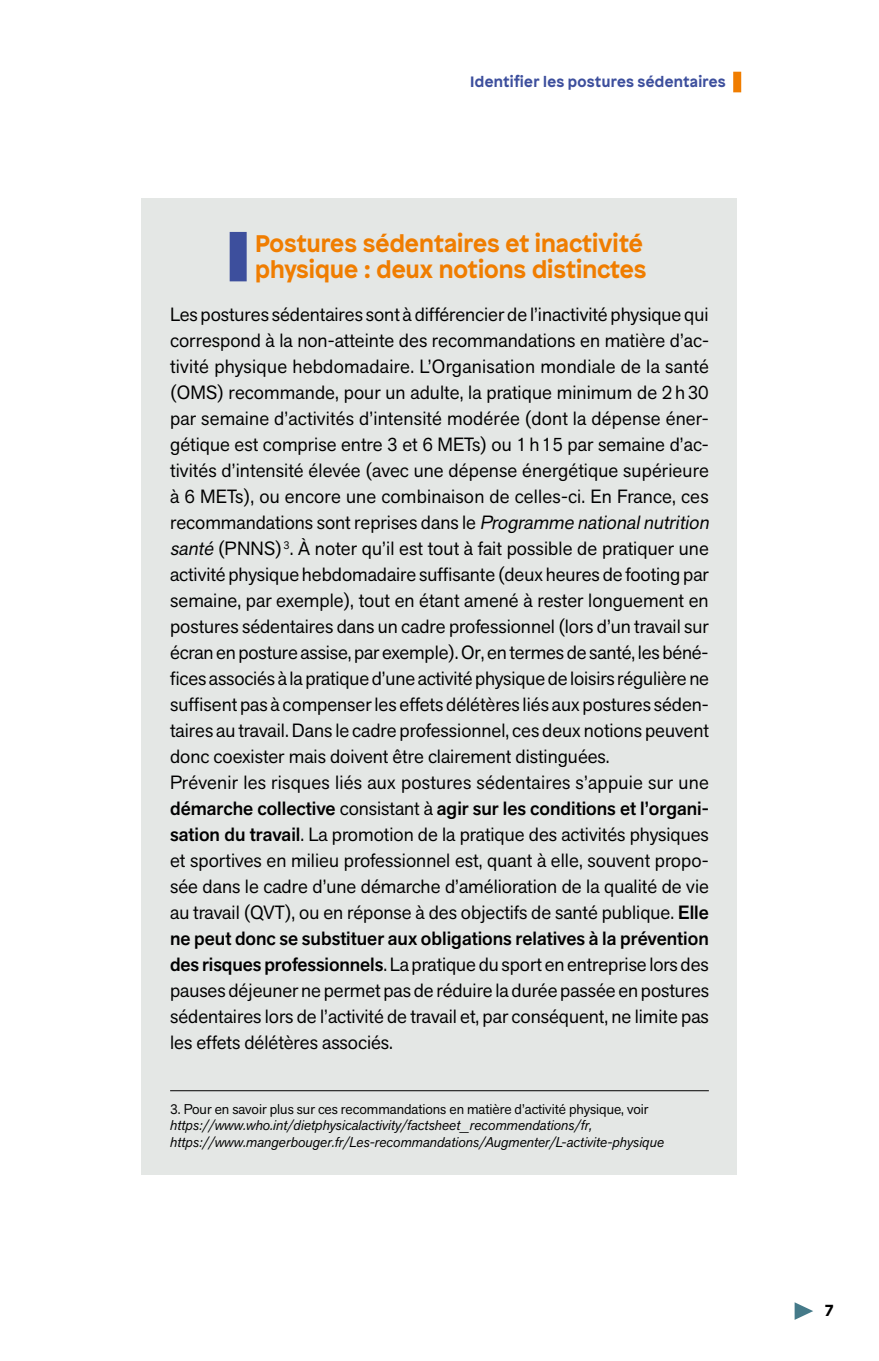
<style>
.page{position:relative;width:879px;height:1361px;background:#fff}
.page>*{position:absolute;margin:0;border:0;box-sizing:border-box;transform-origin:0 0}
.t1{font:700 24px/26px "Patron";color:#f07d00}
.t2{font:19px/26px "Akzid Grtsk Next";color:#000}
.t3{font:700 16px "Patron";color:#000}
.t4{font:700 15px "Patron";letter-spacing:.015em;color:#3d4f9d}
.t5{font:italic 14px/16.6px "Akzid Grtsk Next";color:#000}
.t6{font:14px "Akzid Grtsk Next";color:#000}
.s1{font-style:italic}
.s2{font-weight:500}
</style>
<div class="page">
<svg style="left:794px;top:1302px;width:19px;height:18px"></svg>
<div style="left:733px;top:72px;width:8px;height:20px;background:#f07d00"></div>
<div style="left:142px;top:198px;width:595px;height:977px;background:#e4e7e5"></div>
<div style="left:230px;top:232px;width:17px;height:49px;background:#3d4f9d"></div>
<hr style="left:170px;top:1090px;width:539px;height:1px;background:#000">
<p class="t4" style="left:470px;top:74px;width:257px">Identifier les postures sédentaires</p>
<p class="t1" style="left:255px;top:232px;width:393px">Postures sédentaires et inactivité physique : deux notions distinctes</p>
<p class="t2" style="left:170px;top:303px;width:543px">Les postures sédentaires sont à différencier de l’inactivité physique qui correspond à la non-atteinte des recommandations en matière d’ac&shy;tivité physique hebdomadaire. L’Organisation mondiale de la santé (OMS) recommande, pour un adulte, la pratique minimum de 2 h 30 par semaine d’activités d’intensité modérée (dont la dépense éner&shy;gétique est comprise entre 3 et 6 METs) ou 1 h 15 par semaine d’ac&shy;tivités d’intensité élevée (avec une dépense énergétique supérieure à 6 METs), ou encore une combinaison de celles-ci. En France, ces recommandations sont reprises dans le <span class="s1">Programme nationalnutrition santé</span> (PNNS) <sup>3</sup>. À noter qu’il est tout à fait possible de pratiquer une activité physique hebdomadaire suffisante (deux heures de footing par semaine, par exemple), tout en étant amené à rester longuement en postures sédentaires dans un cadre professionnel (lors d’un travail sur écran en posture assise, par exemple). Or, en termes de santé, les béné&shy;fices associés à la pratique d’une activité physique de loisirs régulière ne suffisent pas à compenser les effets délétères liés aux postures séden&shy;taires au travail. Dans le cadre professionnel, ces deux notions peuvent donc coexister mais doivent être clairement distinguées.<br>Prévenir les risques liés aux postures sédentaires s’appuie sur une <span class="s2">démarche collective</span> consistant à <span class="s2">agir sur les conditions et l’organi&shy;sation du travail</span>. La promotion de la pratique des activités physiques et sportives en milieu professionnel est, quant à elle, souvent propo&shy;sée dans le cadre d’une démarche d’amélioration de la qualité de vie au travail (QVT), ou en réponse à des objectifs de santé publique. <span class="s2">Elle ne peut donc se substituer aux obligations relatives à la prévention des risques professionnels</span>. La pratique du sport en entreprise lors des pauses déjeuner ne permet pas de réduire la durée passée en postures sédentaires lors de l’activité de travail et, par conséquent, ne limite pas les effets délétères associés.</p>
<p class="t6" style="left:170px;top:1099px;width:480px">3. Pour en savoir plus sur ces recommandations en matière d’activité physique, voir</p>
<p class="t5" style="left:170px;top:1118px;width:495px">https://www.who.int/dietphysicalactivity/factsheet_recommendations/fr, https://www.mangerbouger.fr/Les-recommandations/Augmenter/L-activite-physique</p>
<p class="t3" style="left:825px;top:1302px;width:10px">7</p>
</div>
